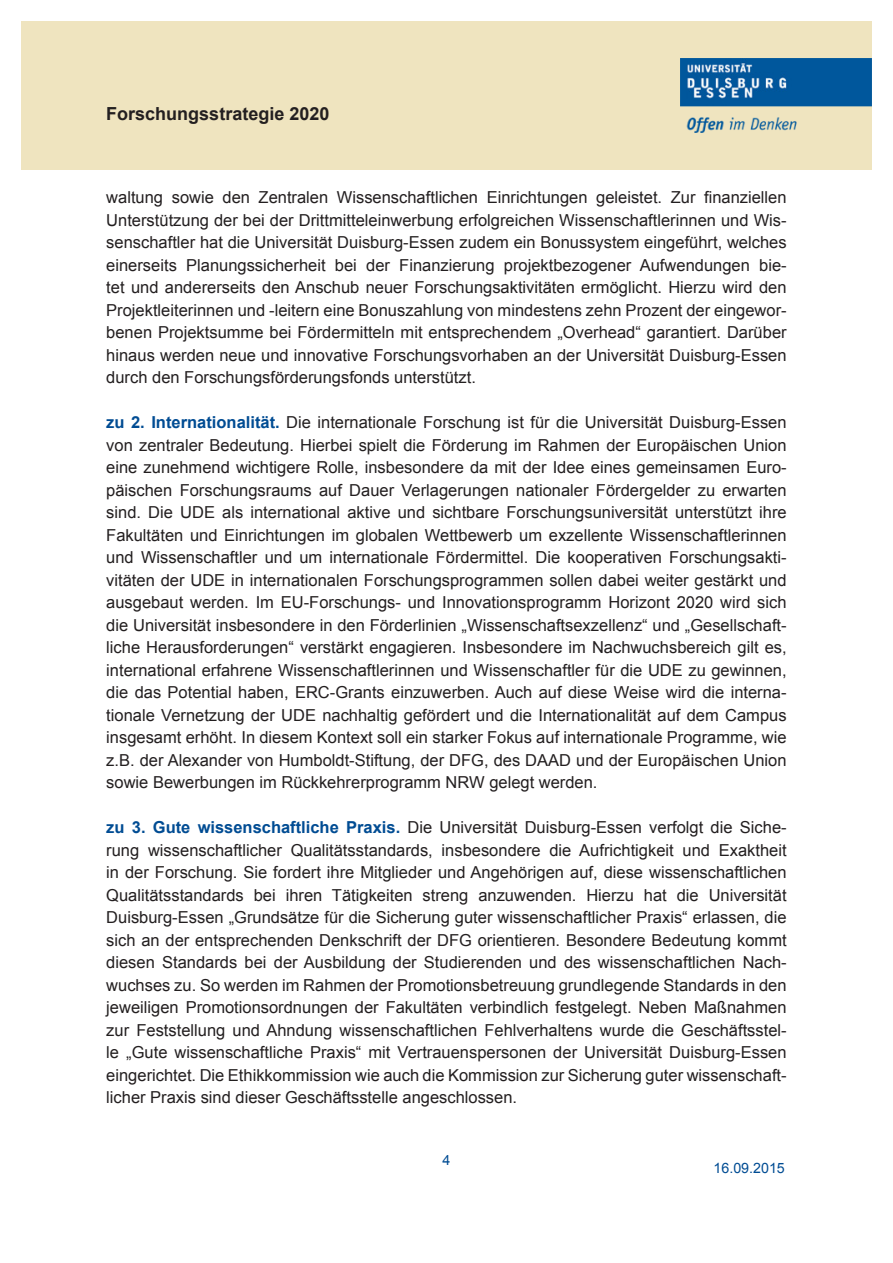
<style>
.page{position:relative;width:893px;height:1263px;background:#fff}
.page>*{position:absolute;margin:0;border:0;box-sizing:border-box;transform-origin:0 0}
.t1{font:700 18px "Arial";color:#231f20}
.t2{font:16.5px/22.5px "Arial";color:#231f20;text-align:justify}
.t3{font:14.25px "Arial";color:#004c93}
.s1{font-weight:700;color:#004c93}
</style>
<div class="page">
<div style="left:21px;top:21px;width:851px;height:149px;background:#efe4bf"></div>
<img style="left:680px;top:59px;width:192px;height:74px">
<p class="t1" style="left:106px;top:102px;width:225px">Forschungsstrategie 2020</p>
<p class="t2" style="left:106px;top:186px;width:682px">waltung sowie den Zentralen Wissenschaftlichen Einrichtungen geleistet. Zur finanziellen Unterstützung der bei der Drittmitteleinwerbung erfolgreichen Wissenschaftlerinnen und Wis&shy;senschaftler hat die Universität Duisburg-Essen zudem ein Bonussystem eingeführt, welches einerseits Planungssicherheit bei der Finanzierung projektbezogener Aufwendungen bie&shy;tet und andererseits den Anschub neuer Forschungsaktivitäten ermöglicht. Hierzu wird den Projektleiterinnen und -leitern eine Bonuszahlung von mindestens zehn Prozent der eingewor&shy;benen Projektsumme bei Fördermitteln mit entsprechendem „Overhead“ garantiert. Darüber hinaus werden neue und innovative Forschungsvorhaben an der Universität Duisburg-Essen durch den Forschungsförderungsfonds unterstützt.</p>
<p class="t2" style="left:106px;top:411px;width:682px"><span class="s1">zu 2. Internationalität.</span> Die internationale Forschung ist für die Universität Duisburg-Essen von zentraler Bedeutung. Hierbei spielt die Förderung im Rahmen der Europäischen Union eine zunehmend wichtigere Rolle, insbesondere da mit der Idee eines gemeinsamen Euro&shy;päischen Forschungsraums auf Dauer Verlagerungen nationaler Fördergelder zu erwarten sind. Die UDE als international aktive und sichtbare Forschungsuniversität unterstützt ihre Fakultäten und Einrichtungen im globalen Wettbewerb um exzellente Wissenschaftlerinnen und Wissenschaftler und um internationale Fördermittel. Die kooperativen Forschungsakti&shy;vitäten der UDE in internationalen Forschungsprogrammen sollen dabei weiter gestärkt und ausgebaut werden. Im EU-Forschungs- und Innovationsprogramm Horizont 2020 wird sich die Universität insbesondere in den Förderlinien „Wissenschaftsexzellenz“ und „Gesellschaft&shy;liche Herausforderungen“ verstärkt engagieren. Insbesondere im Nachwuchsbereich gilt es, international erfahrene Wissenschaftlerinnen und Wissenschaftler für die UDE zu gewinnen, die das Potential haben, ERC-Grants einzuwerben. Auch auf diese Weise wird die interna&shy;tionale Vernetzung der UDE nachhaltig gefördert und die Internationalität auf dem Campus insgesamt erhöht. In diesem Kontext soll ein starker Fokus auf internationale Programme, wie z.B. der Alexander von Humboldt-Stiftung, der DFG, des DAAD und der Europäischen Union sowie Bewerbungen im Rückkehrerprogramm NRW gelegt werden.</p>
<p class="t2" style="left:106px;top:816px;width:682px"><span class="s1">zu 3. Gute wissenschaftliche Praxis.</span> Die Universität Duisburg-Essen verfolgt die Siche&shy;rung wissenschaftlicher Qualitätsstandards, insbesondere die Aufrichtigkeit und Exaktheit in der Forschung. Sie fordert ihre Mitglieder und Angehörigen auf, diese wissenschaftlichen Qualitätsstandards bei ihren Tätigkeiten streng anzuwenden. Hierzu hat die Universität Duisburg-Essen „Grundsätze für die Sicherung guter wissenschaftlicher Praxis“ erlassen, die sich an der entsprechenden Denkschrift der DFG orientieren. Besondere Bedeutung kommt diesen Standards bei der Ausbildung der Studierenden und des wissenschaftlichen Nach&shy;wuchses zu. So werden im Rahmen der Promotionsbetreuung grundlegende Standards in den jeweiligen Promotionsordnungen der Fakultäten verbindlich festgelegt. Neben Maßnahmen zur Feststellung und Ahndung wissenschaftlichen Fehlverhaltens wurde die Geschäftsstel&shy;le „Gute wissenschaftliche Praxis“ mit Vertrauenspersonen der Universität Duisburg-Essen eingerichtet. Die Ethikkommission wie auch die Kommission zur Sicherung guter wissenschaft&shy;licher Praxis sind dieser Geschäftsstelle angeschlossen.</p>
<p class="t3" style="left:442px;top:1150px;width:9px">4</p>
<p class="t3" style="left:713px;top:1159px;width:73px">16.09.2015</p>
</div>
